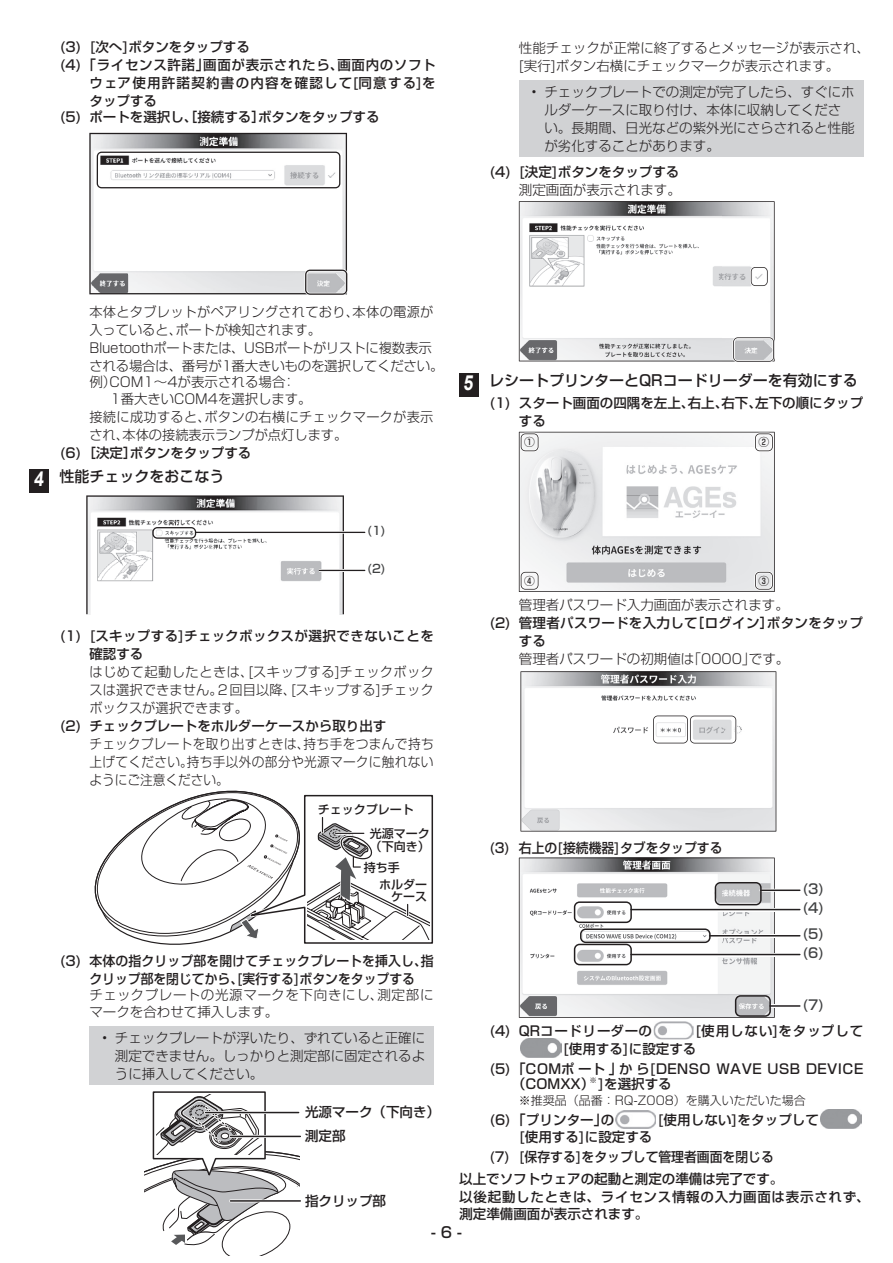
<style>
.page{position:relative;width:893px;height:1263px;background:#fff}
.page>*{position:absolute;margin:0;border:0;box-sizing:border-box;transform-origin:0 0}
.t1{font:500 15px "Shin Go Pro";color:#231f20}
.t2{font:500 13.5px/18px "Shin Go Pro";color:#231f20}
.t3{font:300 13.5px/18px "Shin Go Pro";color:#231f20}
.t4{font:300 13.5px/18px "Shin Go Pro";letter-spacing:-.02em;color:#231f20}
.t5{font:500 13.5px/18px "Shin Go Pro";letter-spacing:.035em;color:#231f20}
.t6{font:300 13.5px/16.5px "Shin Go Pro";letter-spacing:.05em;color:#231f20}
.t7{font:500 13.5px "Shin Go Pro";letter-spacing:.05em;color:#231f20}
.t8{font:500 13.5px "Shin Go Pro";letter-spacing:.02em;color:#231f20}
.t9{font:300 13.5px "Shin Go Pro";letter-spacing:.04em;color:#231f20}
.t10{font:300 13.5px "Shin Go Pro";letter-spacing:.03em;color:#231f20;scale:.94 1}
.t11{font:300 13.5px "Shin Go Pro";letter-spacing:.025em;color:#231f20;scale:.94 1}
.t12{font:300 13.5px "Shin Go Pro";letter-spacing:.025em;color:#231f20}
.t13{font:500 13.5px "Shin Go Pro";letter-spacing:.095em;color:#231f20}
.t14{font:500 13.5px "Shin Go Pro";color:#231f20;scale:.95 1}
.t15{font:500 13.5px/19.4px "Shin Go Pro";color:#404142}
.t16{font:300 13.5px "Shin Go Pro";color:#231f20;scale:.94 1}
.t17{font:500 12px/13.5px "Shin Go Pro";color:#231f20}
.t18{font:300 12px "Shin Go Pro";color:#231f20}
.t19{font:500 11.7px "Shin Go Pro";color:#404142}
.t20{font:500 10.8px "Shin Go Pro";color:#231f20}
.s1{font-weight:300}
.s2{font-family:"Arial";font-weight:700;font-size:20.7px;color:#fff}
</style>
<div class="page">
<div style="left:30px;top:469px;width:19px;height:24px;background:#231f20"></div>
<svg style="left:95px;top:791px;width:339px;height:154px"></svg>
<div style="left:89px;top:1027px;width:345px;height:58px;background:#d1d2d4"></div>
<svg style="left:144px;top:1091px;width:155px;height:165px"></svg>
<hr style="left:230px;top:1135px;width:70px;height:3px;background:#fff">
<hr style="left:206px;top:1111px;width:93px;height:3px;background:#fff">
<hr style="left:230px;top:1136px;width:70px;height:1px;background:#231f20">
<hr style="left:230px;top:1199px;width:70px;height:3px;background:#fff">
<hr style="left:230px;top:1200px;width:70px;height:2px;background:#231f20">
<hr style="left:206px;top:1112px;width:93px;height:1px;background:#231f20">
<div style="left:519px;top:81px;width:344px;height:76px;background:#d1d2d4"></div>
<svg style="left:519px;top:201px;width:256px;height:160px"></svg>
<div style="left:459px;top:373px;width:19px;height:24px;background:#231f20"></div>
<svg style="left:519px;top:432px;width:256px;height:160px"></svg>
<svg style="left:520px;top:671px;width:256px;height:160px"></svg>
<hr style="left:630px;top:909px;width:170px;height:1px;background:#231f20">
<hr style="left:630px;top:954px;width:170px;height:1px;background:#231f20">
<hr style="left:769px;top:1005px;width:31px;height:2px;background:#231f20">
<hr style="left:709px;top:935px;width:91px;height:1px;background:#231f20">
<hr style="left:760px;top:889px;width:40px;height:2px;background:#231f20">
<svg style="left:519px;top:857px;width:256px;height:161px"></svg>
<img style="left:654px;top:1021px;width:40px;height:18px">
<img style="left:520px;top:1039px;width:41px;height:18px">
<img style="left:616px;top:1110px;width:40px;height:18px">
<img style="left:821px;top:1110px;width:41px;height:18px">
<svg style="left:89px;top:133px;width:259px;height:162px"></svg>
<hr style="left:319px;top:570px;width:46px;height:1px;background:#231f20">
<svg style="left:86px;top:495px;width:258px;height:119px"></svg>
<hr style="left:195px;top:532px;width:170px;height:1px;background:#231f20">
<p class="t2" style="left:60px;top:37px;width:192px">(3) [次へ]ボタンをタップする</p>
<p class="t7" style="left:60px;top:54px;width:378px">(4)「ライセンス許諾」画面が表示されたら、画面内のソフト</p>
<p class="t13" style="left:89px;top:72px;width:348px">ウェア使用許諾契約書の内容を確認して[同意する]を</p>
<p class="t2" style="left:90px;top:91px;width:69px">タップする</p>
<p class="t2" style="left:60px;top:107px;width:322px">(5) ポートを選択し［、接続する］ボタンをタップする</p>
<p class="t3" style="left:519px;top:37px;width:353px">性能チェックが正常に終了するとメッセージが表示され、[実行]ボタン右横にチェックマークが表示されます。</p>
<p class="t3" style="left:544px;top:81px;width:312px;text-indent:-13px">• チェックプレートでの測定が完了したら、すぐにホルダーケースに取り付け、本体に収納してください。長期間、日光などの紫外光にさらされると性能が劣化することがあります。</p>
<p class="t2" style="left:489px;top:161px;width:193px;text-align:right">(4) [決定]ボタンをタップする<span class="s1">測定画面が表示されます。</span></p>
<p class="t4" style="left:89px;top:301px;width:356px">本体とタブレットがペアリングされており、本体の電源が入っていると、ポートが検知されます。<br>Bluetoothポートまたは、USBポートがリストに複数表示される場合は、番号が1番大きいものを選択してください。</p>
<p class="t3" style="left:111px;top:372px;width:202px;line-height:16.5px;text-indent:-21px">例）COM1～4が表示される場合：<br>1番大きいCOM4を選択します。</p>
<p class="t12" style="left:89px;top:405px;width:346px">接続に成功すると、ボタンの右横にチェックマークが表示</p>
<p class="t3" style="left:89px;top:424px;width:259px">され、本体の接続表示ランプが点灯します。</p>
<p class="t2" style="left:60px;top:442px;width:193px">(6)［決定］ボタンをタップする</p>
<p class="t1" style="left:34px;top:464px;width:192px"><span class="s2">4</span> 性能チェックをおこなう</p>
<p class="t19" style="left:367px;top:521px;width:21px">(1)</p>
<p class="t19" style="left:367px;top:559px;width:21px">(2)</p>
<p class="t5" style="left:60px;top:625px;width:376px">(1) [スキップする]チェックボックスが選択できないことを</p>
<p class="t2" style="left:89px;top:643px;width:55px">確認する</p>
<p class="t9" style="left:89px;top:660px;width:346px">はじめて起動したときは、[スキップする]チェックボック</p>
<p class="t3" style="left:89px;top:679px;width:346px">スは選択できません。２回目以降、[スキップする]チェック</p>
<p class="t3" style="left:89px;top:697px;width:160px">ボックスが選択できます。</p>
<p class="t2" style="left:60px;top:715px;width:328px">(2) チェックプレートをホルダーケースから取り出す</p>
<p class="t10" style="left:89px;top:732px;width:368px">チェックプレートを取り出すときは、持ち手をつまんで持ち</p>
<p class="t11" style="left:89px;top:750px;width:368px">上げてください。持ち手以外の部分や光源マークに触れない</p>
<p class="t16" style="left:89px;top:768px;width:150px">ようにご注意ください。</p>
<p class="t17" style="left:318px;top:802px;width:97px">チェックプレート</p>
<p class="t17" style="left:370px;top:825px;width:62px">光源マーク（下向き）</p>
<p class="t17" style="left:379px;top:858px;width:49px;line-height:16.5px;text-indent:-15px">持ち手<br>ホルダー</p>
<p class="t17" style="left:391px;top:888px;width:37px">ケース</p>
<p class="t2" style="left:89px;top:950px;width:346px;text-indent:-30px">(3) 本体の指クリップ部を開けてチェックプレートを挿入し、指クリップ部を閉じてから、[実行する]ボタンをタップする</p>
<p class="t6" style="left:89px;top:985px;width:346px">チェックプレートの光源マークを下向きにし、測定部にマークを合わせて挿入します。</p>
<p class="t3" style="left:115px;top:1027px;width:312px;text-align:justify;text-indent:-13px">• チェックプレートが浮いたり、ずれていると正確に測定できません。しっかりと測定部に固定されるように挿入してください。</p>
<p class="t2" style="left:305px;top:1101px;width:136px">光源マーク（下向き）</p>
<p class="t2" style="left:305px;top:1125px;width:42px">測定部</p>
<p class="t2" style="left:305px;top:1190px;width:82px">指クリップ部</p>
<p class="t1" style="left:463px;top:368px;width:396px"><span class="s2">5</span> レシートプリンターとQRコードリーダーを有効にする</p>
<p class="t2" style="left:519px;top:392px;width:346px;text-indent:-30px">(1) スタート画面の四隅を左上、右上、右下、左下の順にタップする</p>
<p class="t20" style="left:524px;top:433px;width:12px">①</p>
<p class="t20" style="left:758px;top:433px;width:12px">②</p>
<p class="t20" style="left:524px;top:572px;width:12px">④</p>
<p class="t20" style="left:758px;top:572px;width:12px">③</p>
<p class="t3" style="left:519px;top:594px;width:272px">管理者パスワード入力画面が表示されます。</p>
<p class="t8" style="left:489px;top:612px;width:375px">(2) 管理者パスワードを入力して［ログイン］ボタンをタップ</p>
<p class="t2" style="left:519px;top:630px;width:28px">する</p>
<p class="t3" style="left:519px;top:648px;width:272px">管理者パスワードの初期値は「0000」です。</p>
<p class="t14" style="left:489px;top:837px;width:247px">(3) 右上の[接続機器]タブをタップする</p>
<p class="t15" style="left:802px;top:877px;width:24px">(3) (4)</p>
<p class="t15" style="left:802px;top:942px;width:24px">(6)</p>
<p class="t15" style="left:802px;top:993px;width:24px">(7)</p>
<p class="t15" style="left:802px;top:923px;width:24px">(5)</p>
<p class="t5" style="left:563px;top:1020px;width:302px;text-indent:132px">[使用しない]をタップして[使用する]に設定する</p>
<p class="t5" style="left:512px;top:1059px;width:353px;line-height:15.5px;text-indent:-23px">(5)「COMポート」から[DENSO WAVE USB DEVICE（COMXX）<sup>※</sup>]を選択する</p>
<p class="t2" style="left:489px;top:1109px;width:127px">(6)「プリンター」の</p>
<p class="t2" style="left:657px;top:1109px;width:163px">[使用しない]をタップして</p>
<p class="t2" style="left:489px;top:1125px;width:286px;line-height:20.1px;text-indent:30px">[使用する]に設定する<br>(7) [保存する]をタップして管理者画面を閉じる</p>
<p class="t2" style="left:459px;top:1169px;width:412px;line-height:17.4px">以上でソフトウェアの起動と測定の準備は完了です。<br>以後起動したときは、ライセンス情報の入力画面は表示されず、測定準備画面が表示されます。</p>
<p class="t2" style="left:489px;top:1020px;width:164px">(4) QRコードリーダーの</p>
<p class="t18" style="left:519px;top:1090px;width:289px">※推奨品（品番：RQ-Z008）を購入いただいた場合</p>
<p class="t1" style="left:431px;top:1220px;width:32px">- 6 -</p>
</div>
